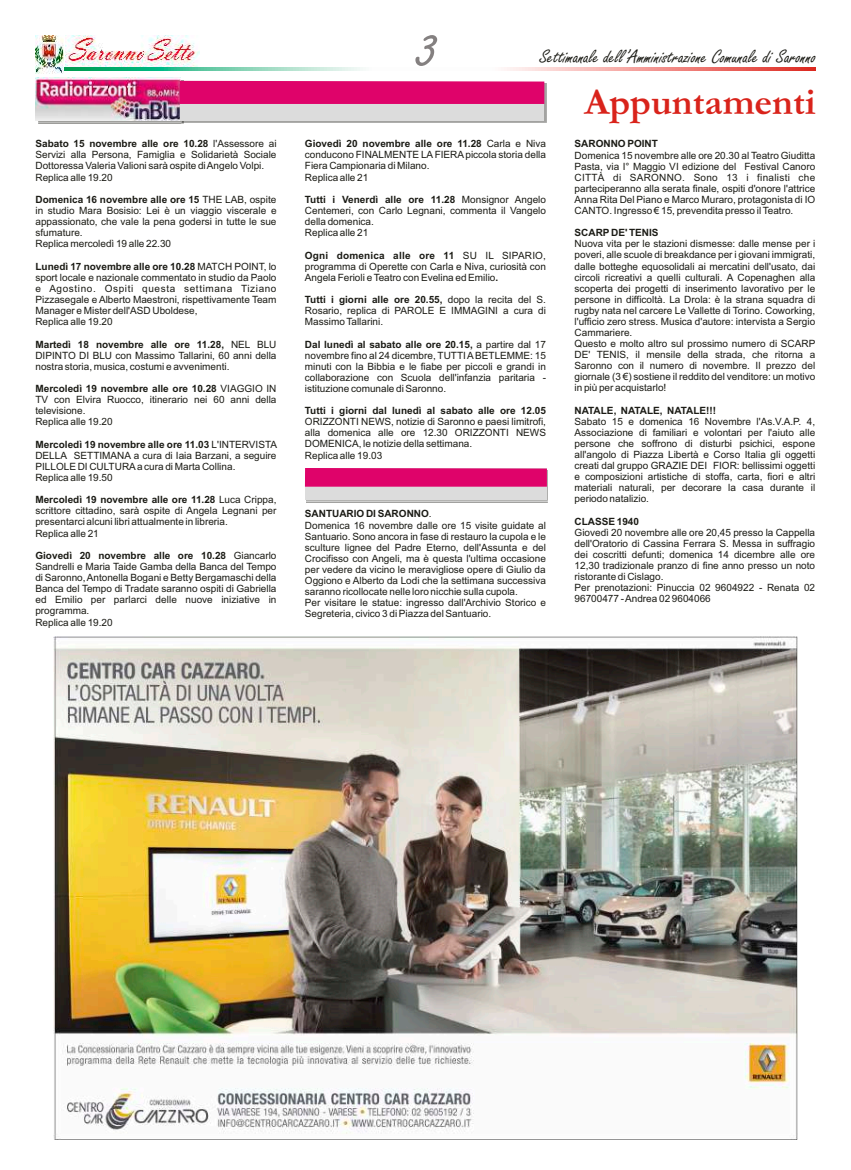
<style>
.page{position:relative;width:851px;height:1170px;background:#fff}
.page>*{position:absolute;margin:0;border:0;box-sizing:border-box;transform-origin:0 0}
.t1{font:63.5px "Freestyle Script";color:#848080}
.t2{font:700 37.75px "Garamond";color:#d9231b}
.t3{font:20.38px "Freestyle Script";color:#1b1b15}
.t4{font:10px/11.1px "Arial";color:#1b1b15}
.t5{font:700 10px "Arial";color:#1b1b15}
.s1{font-weight:700}
</style>
<div class="page">
<img style="left:35px;top:35px;width:781px;height:1105px">
<p class="t4" style="left:35px;top:139px;width:242px"><span class="s1">Sabato 15 novembre alle ore 10.28</span> l'Assessore ai Servizi alla Persona, Famiglia e Solidarietà Sociale Dottoressa Valeria Valioni sarà ospite di Angelo Volpi.<br>Replica alle 19.20</p>
<p class="t4" style="left:35px;top:195px;width:242px"><span class="s1">Domenica 16 novembre alle ore 15</span> THE LAB, ospite in studio Mara Bosisio: Lei è un viaggio viscerale e appassionato, che vale la pena godersi in tutte le sue sfumature.<br>Replica mercoledì 19 alle 22.30</p>
<p class="t4" style="left:35px;top:261px;width:242px"><span class="s1">Lunedì 17 novembre alle ore 10.28</span> MATCH POINT, lo sport locale e nazionale commentato in studio da Paolo e Agostino. Ospiti questa settimana Tiziano Pizzasegale e Alberto Maestroni, rispettivamente Team Manager e Mister dell'ASD Uboldese,<br>Replica alle 19.20</p>
<p class="t4" style="left:35px;top:339px;width:242px;text-align:justify"><span class="s1">Martedì 18 novembre alle ore 11.28,</span> NEL BLU DIPINTO DI BLU con Massimo Tallarini, 60 anni della nostra storia, musica, costumi e avvenimenti.</p>
<p class="t4" style="left:35px;top:384px;width:242px"><span class="s1">Mercoledì 19 novembre alle ore 10.28</span> VIAGGIO IN<br>TV con Elvira Ruocco, itinerario nei 60 anni della televisione.<br>Replica alle 19.20</p>
<p class="t4" style="left:35px;top:439px;width:243px"><span class="s1">Mercoledì 19 novembre alle ore 11.03</span> L'INTERVISTA DELLA SETTIMANA a cura di Iaia Barzani, a seguire PILLOLE DI CULTURAa cura di Marta Collina.<br>Replica alle 19.50</p>
<p class="t4" style="left:35px;top:495px;width:242px"><span class="s1">Mercoledì 19 novembre alle ore 11.28</span> Luca Crippa, scrittore cittadino, sarà ospite di Angela Legnani per presentarci alcuni libri attualmente in libreria.<br>Replica alle 21</p>
<p class="t4" style="left:35px;top:551px;width:242px"><span class="s1">Giovedì 20 novembre alle ore 10.28</span> Giancarlo Sandrelli e Maria Taide Gamba della Banca del Tempo di Saronno, Antonella Bogani e Betty Bergamaschi della Banca del Tempo di Tradate saranno ospiti di Gabriella ed Emilio per parlarci delle nuove iniziative in programma.<br>Replica alle 19.20</p>
<h1 class="t1" style="left:416px;top:24px;width:23px">3</h1>
<h3 class="t3" style="left:539px;top:49px;width:278px">Settimanale dell’Amministrazione Comunale di Saronno</h3>
<h2 class="t2" style="left:584px;top:89px;width:232px">Appuntamenti</h2>
<p class="t4" style="left:305px;top:139px;width:242px"><span class="s1">Giovedì 20 novembre alle ore 11.28</span> Carla e Niva conducono FINALMENTE LAFIERApiccola storia della Fiera Campionaria di Milano.<br>Replica alle 21</p>
<p class="t4" style="left:305px;top:195px;width:242px"><span class="s1">Tutti i Venerdì alle ore 11.28</span> Monsignor Angelo<br>Centemeri, con Carlo Legnani, commenta il Vangelo della domenica.<br>Replica alle 21</p>
<p class="t4" style="left:305px;top:250px;width:242px;text-align:justify"><span class="s1">Ogni domenica alle ore 11</span> SU IL SIPARIO, programma di Operette con Carla e Niva, curiosità con Angela Ferioli e Teatro con Evelina ed Emilio<span class="s1">.</span></p>
<p class="t4" style="left:305px;top:295px;width:242px;text-align:justify"><span class="s1">Tutti i giorni alle ore 20.55,</span> dopo la recita del S.<br>Rosario, replica di PAROLE E IMMAGINI a cura di Massimo Tallarini.</p>
<p class="t4" style="left:305px;top:339px;width:242px;text-align:justify"><span class="s1">Dal lunedì al sabato alle ore 20.15,</span> a partire dal 17 novembre fino al 24 dicembre, TUTTI ABETLEMME: 15 minuti con la Bibbia e le fiabe per piccoli e grandi in collaborazione con Scuola dell'infanzia paritaria - istituzione comunale di Saronno.</p>
<p class="t5" style="left:305px;top:407px;width:242px">Tutti i giorni dal lunedì al sabato alle ore 12.05</p>
<p class="t4" style="left:305px;top:417px;width:242px">ORIZZONTI NEWS, notizie di Saronno e paesi limitrofi, alla domenica alle ore 12.30 ORIZZONTI NEWS DOMENICA, le notizie della settimana.<br>Replica alle 19.03</p>
<p class="t4" style="left:305px;top:509px;width:242px"><span class="s1">SANTUARIO DI SARONNO</span>.<br>Domenica 16 novembre dalle ore 15 visite guidate al Santuario. Sono ancora in fase di restauro la cupola e le sculture lignee del Padre Eterno, dell'Assunta e del Crocifisso con Angeli, ma è questa l'ultima occasione per vedere da vicino le meravigliose opere di Giulio da Oggiono e Alberto da Lodi che la settimana successiva saranno ricollocate nelle loro nicchie sulla cupola.<br>Per visitare le statue: ingresso dall'Archivio Storico e Segreteria, civico 3 di Piazza del Santuario.</p>
<p class="t5" style="left:574px;top:140px;width:85px">SARONNO POINT</p>
<p class="t4" style="left:574px;top:150px;width:242px;text-align:justify">Domenica 15 novembre alle ore 20.30 al Teatro Giuditta Pasta, via I° Maggio VI edizione del Festival Canoro CITTÀ di SARONNO. Sono 13 i finalisti che parteciperanno alla serata finale, ospiti d'onore l'attrice Anna Rita Del Piano e Marco Muraro, protagonista di IO CANTO. Ingresso € 15, prevendita presso il Teatro.</p>
<p class="t5" style="left:574px;top:229px;width:85px">SCARP DE' TENIS</p>
<p class="t4" style="left:574px;top:239px;width:242px">Nuova vita per le stazioni dismesse: dalle mense per i poveri, alle scuole di breakdance per i giovani immigrati, dalle botteghe equosolidali ai mercatini dell'usato, dai circoli ricreativi a quelli culturali. A Copenaghen alla scoperta dei progetti di inserimento lavorativo per le persone in difficoltà. La Drola: è la strana squadra di rugby nata nel carcere Le Vallette di Torino. Coworking, l'ufficio zero stress. Musica d'autore: intervista a Sergio Cammariere.<br>Questo e molto altro sul prossimo numero di SCARP DE' TENIS, il mensile della strada, che ritorna a Saronno con il numero di novembre. Il prezzo del giornale (3 €) sostiene il reddito del venditore: un motivo in più per acquistarlo!</p>
<p class="t5" style="left:574px;top:406px;width:143px">NATALE, NATALE, NATALE!!!</p>
<p class="t4" style="left:574px;top:417px;width:242px;text-align:justify">Sabato 15 e domenica 16 Novembre l'As.V.A.P. 4, Associazione di familiari e volontari per l'aiuto alle persone che soffrono di disturbi psichici, espone all'angolo di Piazza Libertà e Corso Italia gli oggetti creati dal gruppo GRAZIE DEI FIOR: bellissimi oggetti e composizioni artistiche di stoffa, carta, fiori e altri materiali naturali, per decorare la casa durante il periodo natalizio.</p>
<p class="t5" style="left:574px;top:517px;width:66px">CLASSE 1940</p>
<p class="t4" style="left:574px;top:527px;width:242px">Giovedì 20 novembre alle ore 20,45 presso la Cappella dell'Oratorio di Cassina Ferrara S. Messa in suffragio dei coscritti defunti; domenica 14 dicembre alle ore 12,30 tradizionale pranzo di fine anno presso un noto ristorante di Cislago.<br>Per prenotazioni: Pinuccia 02 9604922 - Renata 02<br>96700477 - Andrea 02 9604066</p>
</div>
